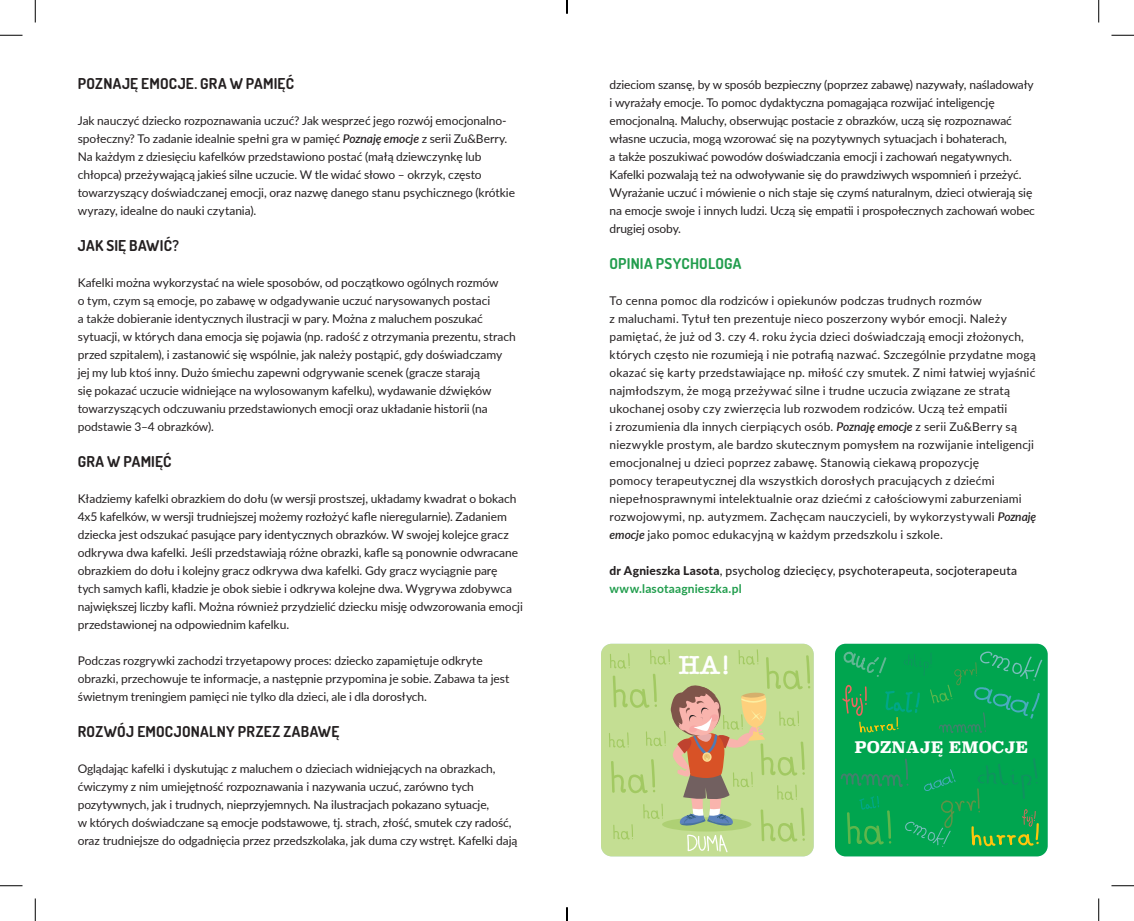
<style>
.page{position:relative;width:1134px;height:921px;background:#fff}
.page>*{position:absolute;margin:0;border:0;box-sizing:border-box;transform-origin:0 0}
.t1{font:600 27px "American Typewriter";color:#fff}
.t2{font:700 15.75px "Superclarendon";color:#fff}
.t3{font:700 15px "Dosis";letter-spacing:.02em;color:#231f20}
.t4{font:700 15px "Dosis";letter-spacing:.015em;color:#219d4d}
.t5{font:12px/18px "Lato";letter-spacing:-.005em;color:#231f20}
.t6{font:12px/18px "Lato";letter-spacing:.015em;color:#231f20}
.t7{font:500 12px/18px "Lato";letter-spacing:.015em;color:#231f20}
.s1{font-weight:600;font-style:italic}
.s2{font-weight:800}
.s3{font-weight:700;color:#219d4d}
</style>
<div class="page">
<div style="left:601px;top:644px;width:212px;height:212px;background:#c4de93"></div>
<svg style="left:609px;top:649px;width:201px;height:204px;background:#c1cf8b"></svg>
<div style="left:835px;top:644px;width:212px;height:212px;background:#00a54f"></div>
<svg style="left:840px;top:758px;width:198px;height:90px;background:#0ba450"></svg>
<svg style="left:842px;top:651px;width:200px;height:82px;background:#09a454"></svg>
<svg style="left:0;top:35px;width:22px;height:1px"></svg>
<svg style="left:1111px;top:35px;width:23px;height:1px"></svg>
<svg style="left:0;top:885px;width:22px;height:1px"></svg>
<svg style="left:1111px;top:885px;width:23px;height:1px"></svg>
<svg style="left:35px;top:0;width:1px;height:23px"></svg>
<svg style="left:35px;top:898px;width:1px;height:23px"></svg>
<svg style="left:1098px;top:0;width:1px;height:23px"></svg>
<svg style="left:1098px;top:898px;width:1px;height:23px"></svg>
<svg style="left:566px;top:0;width:2px;height:14px"></svg>
<svg style="left:566px;top:907px;width:2px;height:14px"></svg>
<p class="t3" style="left:78px;top:74px;width:218px">POZNAJĘ EMOCJE. GRA W PAMIĘĆ</p>
<p class="t5" style="left:78px;top:111px;width:439px">Jak nauczyć dziecko rozpoznawania uczuć? Jak wesprzeć jego rozwój emocjonalno&shy;społeczny? To zadanie idealnie spełni gra w pamięć <span class="s1">Poznaję emocje</span> z serii Zu&amp;Berry.<br>Na każdym z dziesięciu kafelków przedstawiono postać (małą dziewczynkę lub chłopca) przeżywającą jakieś silne uczucie. W tle widać słowo – okrzyk, często towarzyszący doświadczanej emocji, oraz nazwę danego stanu psychicznego (krótkie wyrazy, idealne do nauki czytania).</p>
<p class="t3" style="left:78px;top:236px;width:103px">JAK SIĘ BAWIĆ?</p>
<p class="t5" style="left:78px;top:273px;width:439px">Kafelki można wykorzystać na wiele sposobów, od początkowo ogólnych rozmów<br>o tym, czym są emocje, po zabawę w odgadywanie uczuć narysowanych postaci<br>a także dobieranie identycznych ilustracji w pary. Można z maluchem poszukać sytuacji, w których dana emocja się pojawia (np. radość z otrzymania prezentu, strach przed szpitalem), i zastanowić się wspólnie, jak należy postąpić, gdy doświadczamy jej my lub ktoś inny. Dużo śmiechu zapewni odgrywanie scenek (gracze starają<br>się pokazać uczucie widniejące na wylosowanym kafelku), wydawanie dźwięków towarzyszących odczuwaniu przedstawionych emocji oraz układanie historii (na podstawie 3–4 obrazków).</p>
<p class="t3" style="left:78px;top:452px;width:95px">GRA W PAMIĘĆ</p>
<p class="t5" style="left:78px;top:489px;width:446px">Kładziemy kafelki obrazkiem do dołu (w wersji prostszej, układamy kwadrat o bokach 4x5 kafelków, w wersji trudniejszej możemy rozłożyć kafle nieregularnie). Zadaniem dziecka jest odszukać pasujące pary identycznych obrazków. W swojej kolejce gracz odkrywa dwa kafelki. Jeśli przedstawiają różne obrazki, kafle są ponownie odwracane obrazkiem do dołu i kolejny gracz odkrywa dwa kafelki. Gdy gracz wyciągnie parę tych samych kafli, kładzie je obok siebie i odkrywa kolejne dwa. Wygrywa zdobywca największej liczby kafli. Można również przydzielić dziecku misję odwzorowania emocji przedstawionej na odpowiednim kafelku.</p>
<p class="t5" style="left:78px;top:651px;width:433px">Podczas rozgrywki zachodzi trzyetapowy proces: dziecko zapamiętuje odkryte obrazki, przechowuje te informacje, a następnie przypomina je sobie. Zabawa ta jest świetnym treningiem pamięci nie tylko dla dzieci, ale i dla dorosłych.</p>
<p class="t3" style="left:78px;top:722px;width:263px">ROZWÓJ EMOCJONALNY PRZEZ ZABAWĘ</p>
<p class="t5" style="left:78px;top:759px;width:441px">Oglądając kafelki i dyskutując z maluchem o dzieciach widniejących na obrazkach, ćwiczymy z nim umiejętność rozpoznawania i nazywania uczuć, zarówno tych pozytywnych, jak i trudnych, nieprzyjemnych. Na ilustracjach pokazano sytuacje,<br>w których doświadczane są emocje podstawowe, tj. strach, złość, smutek czy radość, oraz trudniejsze do odgadnięcia przez przedszkolaka, jak duma czy wstręt. Kafelki dają</p>
<p class="t5" style="left:609px;top:75px;width:427px">dzieciom szansę, by w sposób bezpieczny (poprzez zabawę) nazywały, naśladowały i wyrażały emocje. To pomoc dydaktyczna pomagająca rozwijać inteligencję emocjonalną. Maluchy, obserwując postacie z obrazków, uczą się rozpoznawać własne uczucia, mogą wzorować się na pozytywnych sytuacjach i bohaterach,<br>a także poszukiwać powodów doświadczania emocji i zachowań negatywnych.<br>Kafelki pozwalają też na odwoływanie się do prawdziwych wspomnień i przeżyć.<br>Wyrażanie uczuć i mówienie o nich staje się czymś naturalnym, dzieci otwierają się na emocje swoje i innych ludzi. Uczą się empatii i prospołecznych zachowań wobec drugiej osoby.</p>
<p class="t4" style="left:609px;top:254px;width:134px">OPINIA PSYCHOLOGA</p>
<p class="t6" style="left:609px;top:291px;width:428px">To cenna pomoc dla rodziców i opiekunów podczas trudnych rozmów<br>z maluchami. Tytuł ten prezentuje nieco poszerzony wybór emocji. Należy pamiętać, że już od 3. czy 4. roku życia dzieci doświadczają emocji złożonych, których często nie rozumieją i nie potrafią nazwać. Szczególnie przydatne mogą okazać się karty przedstawiające np. miłość czy smutek. Z nimi łatwiej wyjaśnić najmłodszym, że mogą przeżywać silne i trudne uczucia związane ze stratą ukochanej osoby czy zwierzęcia lub rozwodem rodziców. Uczą też empatii<br>i zrozumienia dla innych cierpiących osób. <span class="s1">Poznaję emocje</span> z serii Zu&amp;Berry są niezwykle prostym, ale bardzo skutecznym pomysłem na rozwijanie inteligencji emocjonalnej u dzieci poprzez zabawę. Stanowią ciekawą propozycję<br>pomocy terapeutycznej dla wszystkich dorosłych pracujących z dziećmi niepełnosprawnymi intelektualnie oraz dziećmi z całościowymi zaburzeniami rozwojowymi, np. autyzmem. Zachęcam nauczycieli, by wykorzystywali <span class="s1">Poznaję emocje</span> jako pomoc edukacyjną w każdym przedszkolu i szkole.</p>
<p class="t7" style="left:609px;top:561px;width:409px"><span class="s2">dr Agnieszka Lasota</span>, psycholog dziecięcy, psychoterapeuta, socjoterapeuta <span class="s3">www.lasotaagnieszka.pl</span></p>
<h1 class="t1" style="left:679px;top:644px;width:54px">HA!</h1>
<h2 class="t2" style="left:854px;top:736px;width:175px">POZNAJĘ EMOCJE</h2>
</div>
